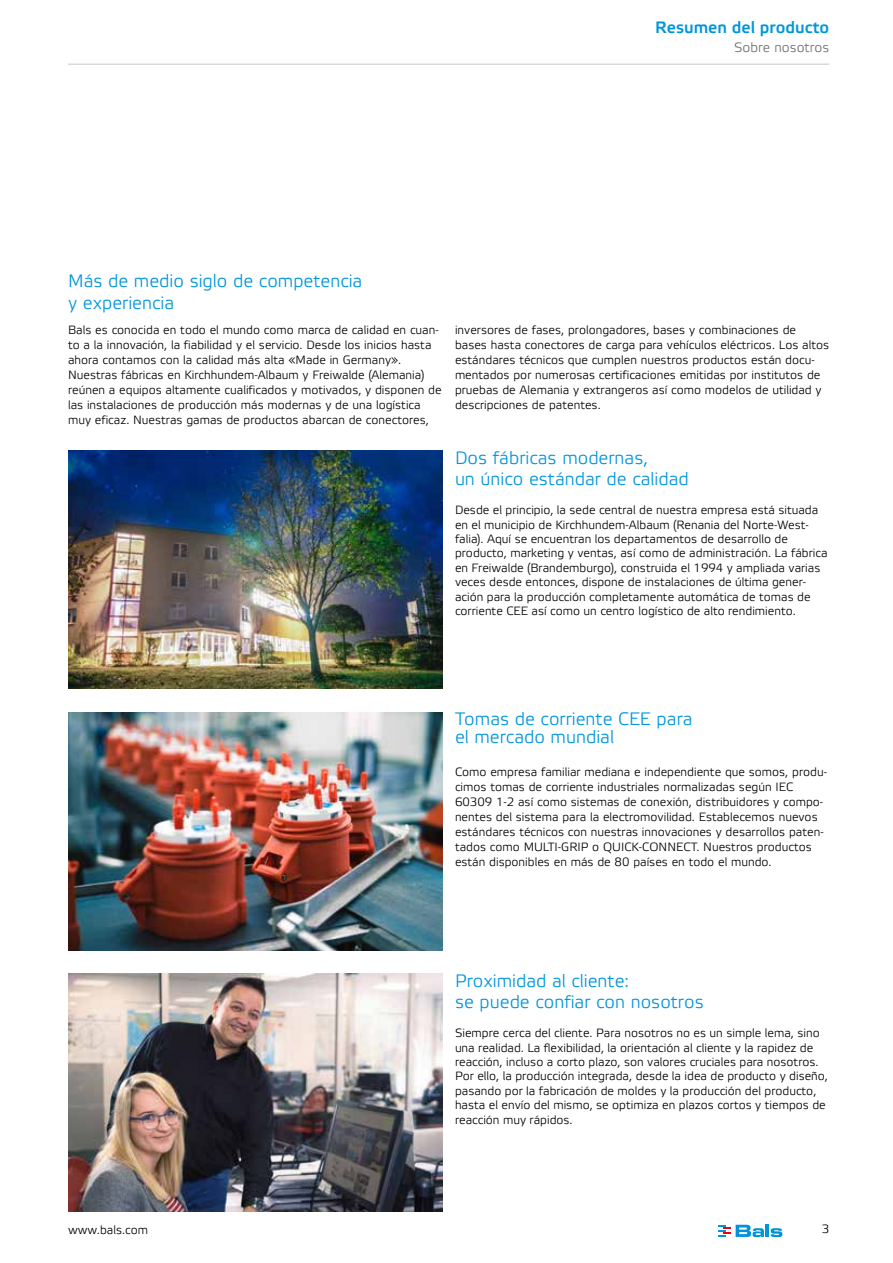
<style>
.page{position:relative;width:893px;height:1263px;background:#fff}
.page>*{position:absolute;margin:0;border:0;box-sizing:border-box;transform-origin:0 0}
.t1{font:300 18px/21.6px "Etelka";color:#0095db}
.t2{font:500 16.5px "Etelka";color:#0095db}
.t3{font:300 13.5px "Etelka";color:#706f6f}
.t4{font:300 12px/15px "Etelka";color:#000}
</style>
<div class="page">
<svg style="left:719px;top:1225px;width:63px;height:12px"></svg>
<hr style="left:68px;top:64px;width:761px;height:1px;background:#c6c6c6">
<img style="left:68px;top:974px;width:374px;height:238px">
<img style="left:68px;top:712px;width:374px;height:238px">
<img style="left:68px;top:451px;width:374px;height:238px">
<h2 class="t2" style="left:655px;top:17px;width:175px">Resumen del producto</h2>
<h1 class="t1" style="left:68px;top:271px;width:296px">Más de medio siglo de competencia y experiencia</h1>
<p class="t3" style="left:734px;top:39px;width:97px">Sobre nosotros</p>
<p class="t4" style="left:68px;top:323px;width:375px">Bals es conocida en todo el mundo como marca de calidad en cuan&shy;to a la innovación, la fiabilidad y el servicio. Desde los inicios hasta ahora contamos con la calidad más alta «Made in Germany».<br>Nuestras fábricas en Kirchhundem-Albaum y Freiwalde (Alemania) reúnen a equipos altamente cualificados y motivados, y disponen de las instalaciones de producción más modernas y de una logística muy eficaz. Nuestras gamas de productos abarcan de conectores,</p>
<p class="t4" style="left:455px;top:323px;width:376px">inversores de fases, prolongadores, bases y combinaciones de bases hasta conectores de carga para vehículos eléctricos. Los altos estándares técnicos que cumplen nuestros productos están docu&shy;mentados por numerosas certificaciones emitidas por institutos de pruebas de Alemania y extrangeros así como modelos de utilidad y descripciones de patentes.</p>
<h1 class="t1" style="left:455px;top:447px;width:235px">Dos fábricas modernas,<br>un único estándar de calidad</h1>
<p class="t4" style="left:455px;top:503px;width:374px;line-height:14.4px">Desde el principio, la sede central de nuestra empresa está situada en el municipio de Kirchhundem-Albaum (Renania del Norte-West&shy;falia). Aquí se encuentran los departamentos de desarrollo de producto, marketing y ventas, así como de administración. La fábrica en Freiwalde (Brandemburgo), construida el 1994 y ampliada varias veces desde entonces, dispone de instalaciones de última gener&shy;ación para la producción completamente automática de tomas de corriente CEE así como un centro logístico de alto rendimiento.</p>
<h1 class="t1" style="left:455px;top:710px;width:239px;line-height:18px">Tomas de corriente CEE para el mercado mundial</h1>
<p class="t4" style="left:455px;top:765px;width:373px">Como empresa familiar mediana e independiente que somos, produ&shy;cimos tomas de corriente industriales normalizadas según IEC 60309 1-2 así como sistemas de conexión, distribuidores y compo&shy;nentes del sistema para la electromovilidad. Establecemos nuevos estándares técnicos con nuestras innovaciones y desarrollos paten&shy;tados como MULTI-GRIP o QUICK-CONNECT. Nuestros productos están disponibles en más de 80 países en todo el mundo.</p>
<h1 class="t1" style="left:455px;top:970px;width:250px">Proximidad al cliente:<br>se puede confiar con nosotros</h1>
<p class="t4" style="left:455px;top:1026px;width:374px;line-height:14.4px">Siempre cerca del cliente. Para nosotros no es un simple lema, sino una realidad. La flexibilidad, la orientación al cliente y la rapidez de reacción, incluso a corto plazo, son valores cruciales para nosotros.<br>Por ello, la producción integrada, desde la idea de producto y diseño, pasando por la fabricación de moldes y la producción del producto, hasta el envío del mismo, se optimiza en plazos cortos y tiempos de reacción muy rápidos.</p>
<p class="t4" style="left:68px;top:1222px;width:82px">www.bals.com</p>
<p class="t4" style="left:822px;top:1222px;width:9px">3</p>
</div>
